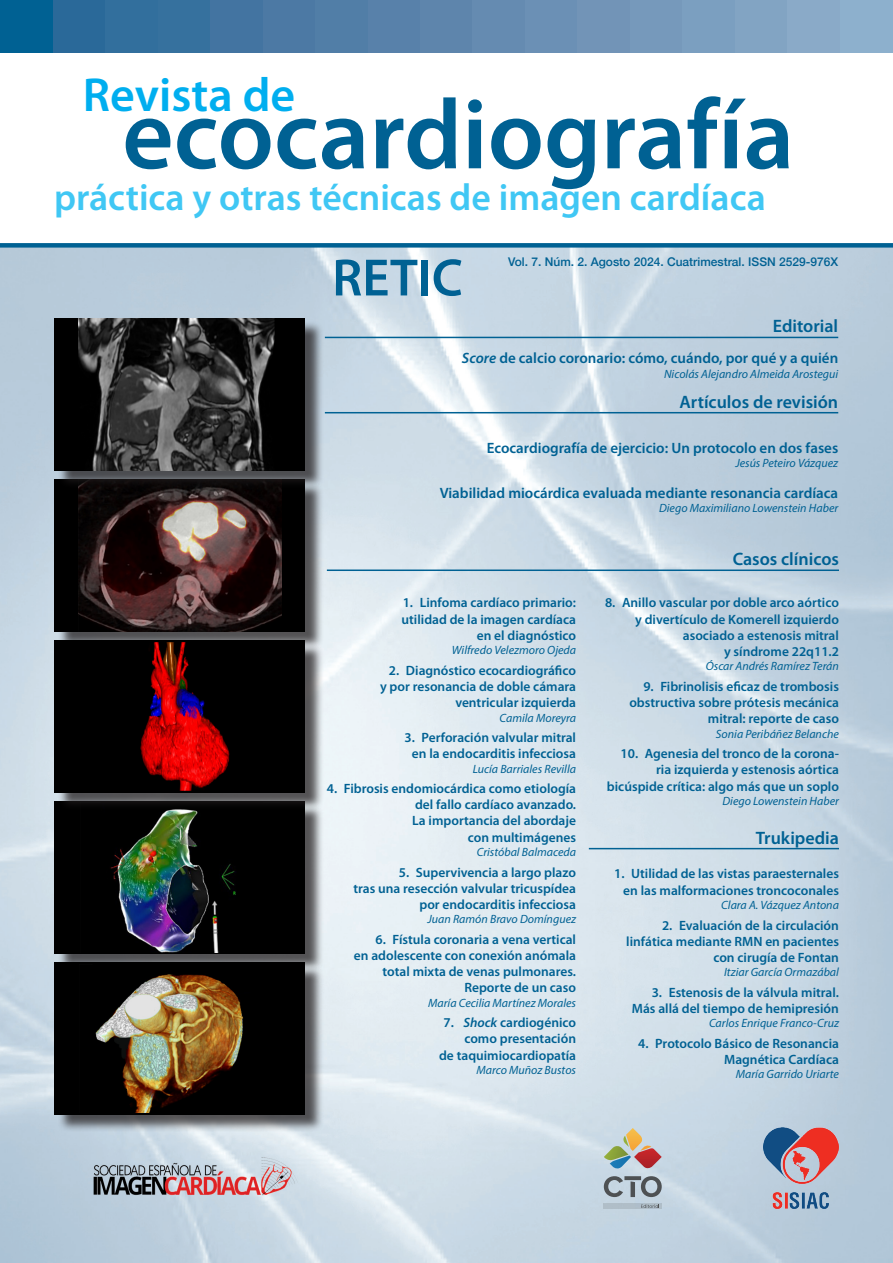
<style>
.page{position:relative;width:893px;height:1263px;background:#fff}
.page>*{position:absolute;margin:0;border:0;box-sizing:border-box;transform-origin:0 0}
.t1{font:600 99.9px "Myriad Pro";color:#006193}
.t2{font:600 48px "Myriad Pro";color:#00aeef}
.t3{font:600 37.65px "Myriad Pro";color:#40c7f4}
.Titular{font:600 18px "Myriad Pro";color:#006193}
.t4{font:600 15px "Myriad Pro";color:#006193}
.t5{font:600 13.5px/16.2px "Myriad Pro";color:#006193;text-align:right}
.t6{font:italic 12px "Myriad Pro";color:#006193}
.t7{font:500 12px "Helvetica Neue";color:#006193}
.s1{font-style:italic}
</style>
<div class="page">
<img style="left:0;top:248px;width:893px;height:1015px">
<div style="left:0;top:243px;width:893px;height:5px;background:#006193"></div>
<div style="left:0;top:0;width:53px;height:53px;background:#006193"></div>
<div style="left:53px;top:0;width:52px;height:53px;background:#2a6999"></div>
<div style="left:105px;top:0;width:53px;height:53px;background:#326f9d"></div>
<div style="left:158px;top:0;width:52px;height:53px;background:#36719e"></div>
<div style="left:210px;top:0;width:53px;height:53px;background:#4374a1"></div>
<div style="left:263px;top:0;width:52px;height:53px;background:#4c79a4"></div>
<div style="left:315px;top:0;width:53px;height:53px;background:#517ea7"></div>
<div style="left:368px;top:0;width:52px;height:53px;background:#5881aa"></div>
<div style="left:420px;top:0;width:53px;height:53px;background:#5e85ac"></div>
<div style="left:473px;top:0;width:52px;height:53px;background:#658bb1"></div>
<div style="left:525px;top:0;width:53px;height:53px;background:#6b90b5"></div>
<div style="left:578px;top:0;width:52px;height:53px;background:#7294b7"></div>
<div style="left:630px;top:0;width:53px;height:53px;background:#7699bb"></div>
<div style="left:683px;top:0;width:52px;height:53px;background:#7b9fc0"></div>
<div style="left:735px;top:0;width:52px;height:53px;background:#82a4c3"></div>
<div style="left:787px;top:0;width:53px;height:53px;background:#8aaac8"></div>
<div style="left:840px;top:0;width:53px;height:53px;background:#8db0cd"></div>
<svg style="left:336px;top:259px;width:81px;height:36px;background:#6fa4c1"></svg>
<div style="left:422px;top:260px;width:6px;height:35px;background:#006193"></div>
<svg style="left:434px;top:259px;width:27px;height:37px"></svg>
<div style="left:604px;top:1203px;width:58px;height:6px;background:#b0bec8"></div>
<svg style="left:641px;top:1204px;width:18px;height:4px"></svg>
<svg style="left:604px;top:1128px;width:58px;height:40px;background:#bcb0a7"></svg>
<svg style="left:604px;top:1176px;width:58px;height:21px"></svg>
<img style="left:763px;top:1128px;width:76px;height:81px">
<hr style="left:327px;top:569px;width:512px;height:2px;background:#006193">
<div style="left:57px;top:482px;width:267px;height:168px;background:#231f20;opacity:.75"></div>
<div style="left:55px;top:480px;width:250px;height:152px;background:#000"></div>
<img style="left:78px;top:489px;width:203px;height:143px">
<div style="left:57px;top:803px;width:267px;height:169px;background:#231f20;opacity:.75"></div>
<div style="left:55px;top:801px;width:250px;height:152px;background:#000"></div>
<img style="left:110px;top:811px;width:126px;height:141px">
<div style="left:57px;top:964px;width:267px;height:168px;background:#231f20;opacity:.75"></div>
<div style="left:55px;top:962px;width:250px;height:152px;background:#000"></div>
<img style="left:95px;top:974px;width:148px;height:139px">
<div style="left:57px;top:321px;width:267px;height:168px;background:#231f20;opacity:.75"></div>
<div style="left:55px;top:319px;width:250px;height:152px;background:#000"></div>
<img style="left:78px;top:319px;width:197px;height:152px">
<div style="left:57px;top:642px;width:267px;height:169px;background:#231f20;opacity:.75"></div>
<div style="left:55px;top:640px;width:250px;height:152px;background:#000"></div>
<img style="left:140px;top:642px;width:90px;height:149px">
<hr style="left:325px;top:337px;width:513px;height:1px;background:#006193">
<hr style="left:325px;top:412px;width:513px;height:1px;background:#006193">
<hr style="left:589px;top:848px;width:250px;height:1px;background:#006193">
<h2 class="t2" style="left:83px;top:65px;width:214px">Revista de</h2>
<h1 class="t1" style="left:122px;top:71px;width:674px">ecocardiografía</h1>
<h3 class="t3" style="left:54px;top:173px;width:713px">práctica y otras técnicas de imagen cardíaca</h3>
<p class="t7" style="left:508px;top:252px;width:332px">Vol. 7. Núm. 2. Agosto 2024. Cuatrimestral. ISSN 2529-976X</p>
<p class="Titular" style="left:773px;top:315px;width:67px">Editorial</p>
<p class="t4" style="left:462px;top:349px;width:378px"><span class="s1">Score</span> de calcio coronario: cómo, cuándo, por qué y a quién</p>
<p class="t6" style="left:664px;top:366px;width:176px">Nicolás Alejandro Almeida Arostegui</p>
<p class="Titular" style="left:679px;top:390px;width:160px">Artículos de revisión</p>
<p class="t4" style="left:487px;top:438px;width:353px">Ecocardiografía de ejercicio: Un protocolo en dos fases</p>
<p class="t6" style="left:735px;top:456px;width:104px">Jesús Peteiro Vázquez</p>
<p class="t4" style="left:440px;top:483px;width:400px">Viabilidad miocárdica evaluada mediante resonancia cardíaca</p>
<p class="t6" style="left:659px;top:501px;width:181px">Diego Maximiliano Lowenstein Haber</p>
<p class="t5" style="left:402px;top:594px;width:176px">Linfoma cardíaco primario: utilidad de la imagen cardíaca en el diagnóstico</p>
<p class="t6" style="left:452px;top:643px;width:126px">Wilfredo Velezmoro Ojeda</p>
<p class="t5" style="left:403px;top:594px;width:12px">1.</p>
<p class="t5" style="left:380px;top:662px;width:197px">Diagnóstico ecocardiográfico<br>y por resonancia de doble cámara ventricular izquierda</p>
<p class="t6" style="left:500px;top:710px;width:78px">Camila Moreyra</p>
<p class="t5" style="left:404px;top:729px;width:12px">3.</p>
<p class="t5" style="left:389px;top:662px;width:12px">2.</p>
<p class="t5" style="left:412px;top:729px;width:166px">Perforación valvular mitral en la endocarditis infecciosa</p>
<p class="t6" style="left:473px;top:761px;width:105px">Lucía Barriales Revilla</p>
<p class="t5" style="left:327px;top:780px;width:12px">4.</p>
<p class="t5" style="left:344px;top:780px;width:234px">Fibrosis endomiocárdica como etiología del fallo cardíaco avanzado.<br>La importancia del abordaje<br>con multimágenes</p>
<p class="t6" style="left:477px;top:845px;width:101px">Cristóbal Balmaceda</p>
<p class="t5" style="left:399px;top:863px;width:12px">5.</p>
<p class="t5" style="left:353px;top:863px;width:224px">Supervivencia a largo plazo<br>tras una resección valvular tricuspídea por endocarditis infecciosa</p>
<p class="t6" style="left:428px;top:912px;width:150px">Juan Ramón Bravo Domínguez</p>
<p class="t5" style="left:375px;top:931px;width:12px">6.</p>
<p class="t5" style="left:354px;top:931px;width:224px">Fístula coronaria a vena vertical<br>en adolescente con conexión anómala total mixta de venas pulmonares.<br>Reporte de un caso</p>
<p class="t6" style="left:428px;top:995px;width:149px">María Cecilia Martínez Morales</p>
<p class="t5" style="left:444px;top:1014px;width:12px">7.</p>
<p class="t5" style="left:439px;top:1014px;width:138px"><span class="s1">Shock</span> cardiogénico como presentación<br>de taquimiocardiopatía</p>
<p class="t6" style="left:476px;top:1062px;width:101px">Marco Muñoz Bustos</p>
<p class="Titular" style="left:733px;top:548px;width:108px">Casos clínicos</p>
<p class="t5" style="left:605px;top:594px;width:12px">8.</p>
<p class="t5" style="left:622px;top:594px;width:218px">Anillo vascular por doble arco aórtico y divertículo de Komerell izquierdo asociado a estenosis mitral<br>y síndrome 22q11.2</p>
<p class="t6" style="left:706px;top:659px;width:135px">Óscar Andrés Ramírez Terán</p>
<p class="t5" style="left:643px;top:678px;width:12px">9.</p>
<p class="t5" style="left:629px;top:678px;width:211px">Fibrinolisis eficaz de trombosis obstructiva sobre prótesis mecánica mitral: reporte de caso</p>
<p class="t6" style="left:716px;top:726px;width:125px">Sonia Peribáñez Belanche</p>
<p class="t5" style="left:621px;top:745px;width:19px">10.</p>
<p class="t5" style="left:607px;top:745px;width:234px">Agenesia del tronco de la corona-<br>ria izquierda y estenosis aórtica bicúspide crítica: algo más que un soplo</p>
<p class="t6" style="left:722px;top:793px;width:118px">Diego Lowenstein Haber</p>
<p class="Titular" style="left:756px;top:826px;width:85px">Trukipedia</p>
<p class="t5" style="left:614px;top:865px;width:12px">1.</p>
<p class="t5" style="left:623px;top:865px;width:217px;text-align:center">Utilidad de las vistas paraesternales en las malformaciones troncoconales</p>
<p class="t6" style="left:721px;top:898px;width:119px">Clara A. Vázquez Antona</p>
<p class="t5" style="left:662px;top:916px;width:12px">2.</p>
<p class="t5" style="left:626px;top:916px;width:214px">Evaluación de la circulación<br>linfática mediante RMN en pacientes con cirugía de Fontan</p>
<p class="t6" style="left:724px;top:965px;width:116px">Itziar García Ormazábal</p>
<p class="t5" style="left:652px;top:984px;width:12px">3.</p>
<p class="t5" style="left:632px;top:984px;width:209px">Estenosis de la válvula mitral.<br>Más allá del tiempo de hemipresión</p>
<p class="t6" style="left:709px;top:1016px;width:131px">Carlos Enrique Franco-Cruz</p>
<p class="t5" style="left:638px;top:1035px;width:12px">4.</p>
<p class="t5" style="left:655px;top:1035px;width:185px">Protocolo Básico de Resonancia<br>Magnética Cardíaca</p>
<p class="t6" style="left:736px;top:1067px;width:105px">María Garrido Uriarte</p>
</div>
